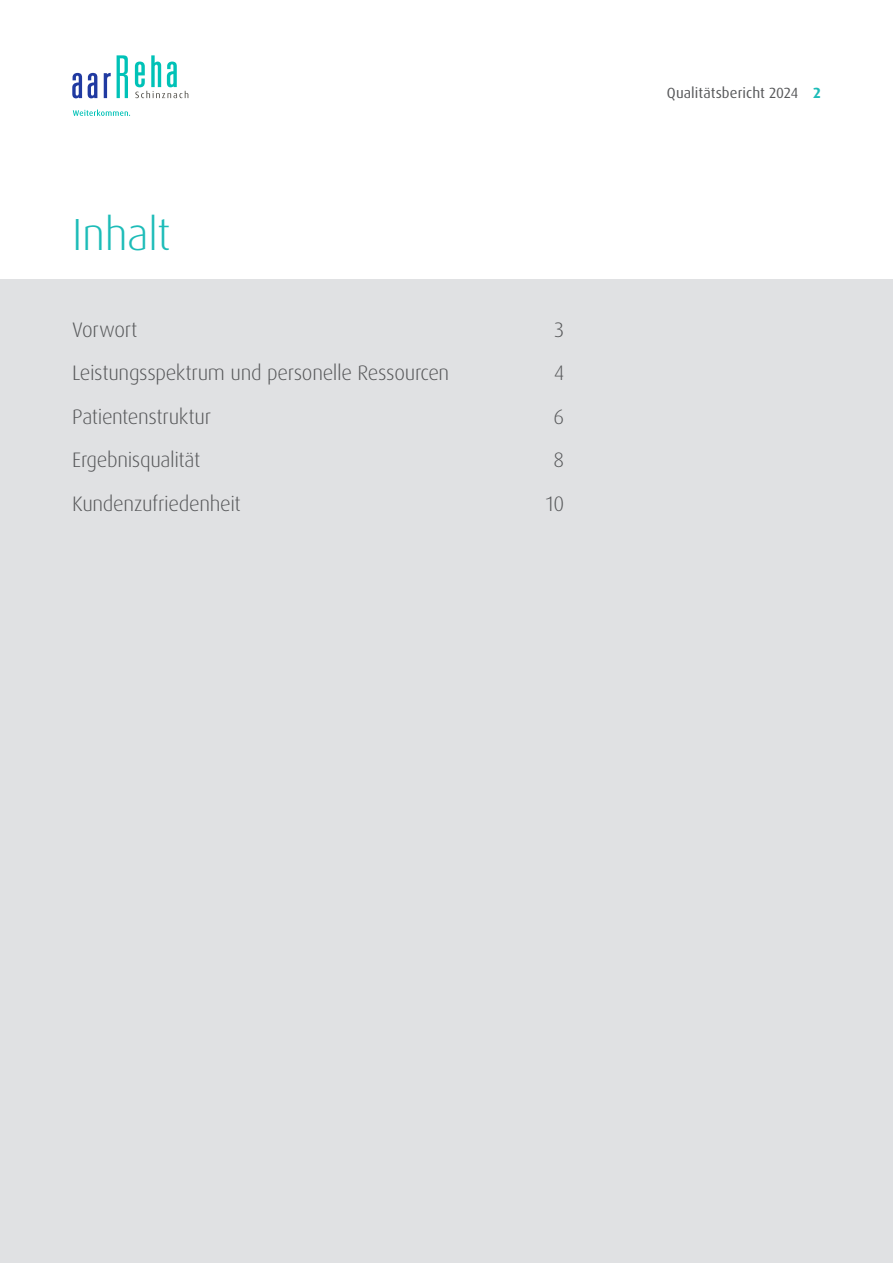
<style>
.page{position:relative;width:893px;height:1263px;background:#fff}
.page>*{position:absolute;margin:0;border:0;box-sizing:border-box;transform-origin:0 0}
.t1{font:300 45px "Dax Pro";letter-spacing:-.015em;color:#1dbcb8}
.t2{font:300 21px "Dax Pro";letter-spacing:-.015em;color:#57585a}
.t3{font:14.85px "Dax Pro";letter-spacing:.005em;color:#57585a}
.s1{font-weight:700;color:#1dbcb8}
</style>
<div class="page">
<div style="left:0;top:279px;width:893px;height:984px;background:#e0e1e3"></div>
<svg style="left:73px;top:110px;width:57px;height:6px"></svg>
<svg style="left:72px;top:73px;width:10px;height:25px"></svg>
<svg style="left:88px;top:73px;width:9px;height:25px"></svg>
<svg style="left:104px;top:73px;width:7px;height:25px"></svg>
<svg style="left:117px;top:55px;width:11px;height:43px"></svg>
<svg style="left:135px;top:55px;width:53px;height:43px"></svg>
<h1 class="t1" style="left:72px;top:205px;width:100px">Inhalt</h1>
<p class="t2" style="left:72px;top:316px;width:67px">Vorwort</p>
<p class="t2" style="left:555px;top:316px;width:11px">3</p>
<p class="t2" style="left:72px;top:359px;width:379px">Leistungsspektrum und personelle Ressourcen</p>
<p class="t2" style="left:554px;top:359px;width:12px">4</p>
<p class="t2" style="left:72px;top:403px;width:140px">Patientenstruktur</p>
<p class="t2" style="left:553px;top:403px;width:12px">6</p>
<p class="t2" style="left:72px;top:446px;width:129px">Ergebnisqualität</p>
<p class="t2" style="left:553px;top:446px;width:12px">8</p>
<p class="t2" style="left:72px;top:490px;width:170px">Kundenzufriedenheit</p>
<p class="t2" style="left:546px;top:490px;width:20px">10</p>
<p class="t3" style="left:667px;top:83px;width:155px">Qualitätsbericht 2024 <span class="s1">2</span></p>
</div>
